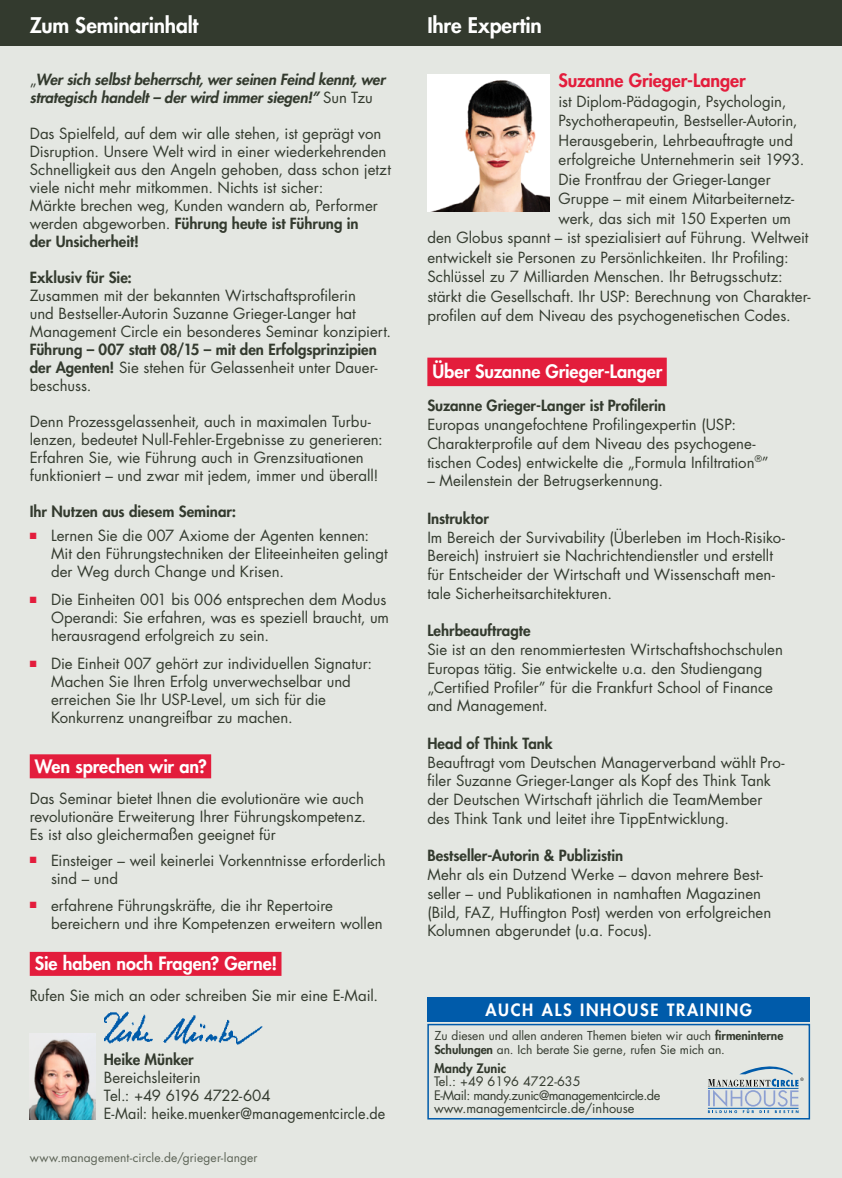
<style>
.page{position:relative;width:842px;height:1178px;background:#fff}
.page>*{position:absolute;margin:0;border:0;box-sizing:border-box;transform-origin:0 0}
.AbsatzKlappeBalkenOb{font:800 21px "Futura Std";letter-spacing:-.005em;color:#fff}
.AbsatzInhaltTextuebe{font:800 18px "Futura Std";letter-spacing:-.005em;color:#fff}
.AbsatzReferentenProf{font:800 18px "Futura Std";letter-spacing:-.005em;color:#e31d3c}
.t1{font:800 16.5px "Futura Std";letter-spacing:.1em;color:#fff}
.AbsatzInhaltText{font:15px/18px "Futura Std";color:#333a2e}
.AbsatzReferentenProf-2{font:15px "Futura Std";color:#333a2e}
.AbsatzInhaltTextBull{font:15px/18px "Futura Std";color:#333a2e}
.AbsatzInhaltText-2{font:800 15px "Futura Std";color:#333a2e}
.AbsatzInhaltText-3{font:italic 800 15px/18px "Futura Std";letter-spacing:-.01em;color:#333a2e}
.AbsatzInhouseTrainin{font:12.75px "Futura Std";color:#333a2e}
.AbsatzInhouseTrainin-2{font:12.75px "Futura Std";letter-spacing:-.03em;color:#333a2e}
.AbsatzInhouseTrainin-3{font:800 12.75px "Futura Std";color:#333a2e}
.t2{font:12px/13.5px "Futura Std";letter-spacing:-.005em;color:#333a2e}
.AbsatzProgrammFooter{font:12px "Futura Std";letter-spacing:.01em;color:#5c6356}
.s1{font-weight:400;font-style:normal}
.s2{font-weight:800}
.s3{color:#e31d3c}
</style>
<div class="page">
<div style="left:0;top:0;width:842px;height:47px;background:#333a2e"></div>
<div style="left:0;top:47px;width:842px;height:1131px;background:#e4e7e2"></div>
<div style="left:30px;top:754px;width:181px;height:24px;background:#e31d3c"></div>
<div style="left:30px;top:952px;width:251px;height:24px;background:#e31d3c"></div>
<div style="left:427px;top:358px;width:240px;height:28px;background:#e31d3c"></div>
<img style="left:427px;top:74px;width:123px;height:137px">
<div style="left:427px;top:1024px;width:383px;height:95px;border:2px solid #005baa"></div>
<div style="left:427px;top:996px;width:383px;height:25px;background:#005baa"></div>
<svg style="left:708px;top:1066px;width:96px;height:47px"></svg>
<img style="left:30px;top:1033px;width:65px;height:86px">
<img style="left:89px;top:1011px;width:174px;height:39px">
<p class="AbsatzKlappeBalkenOb" style="left:30px;top:12px;width:170px">Zum Seminarinhalt</p>
<p class="AbsatzInhaltText-3" style="left:30px;top:70px;width:357px"><span class="s1">„</span>Wer sich selbst beherrscht, wer seinen Feind kennt, wer strategisch handelt – der wird immer siegen!” <span class="s1">Sun Tzu</span></p>
<p class="AbsatzInhaltText" style="left:30px;top:124px;width:363px">Das Spielfeld, auf dem wir alle stehen, ist geprägt von Disruption. Unsere Welt wird in einer wiederkehrenden Schnelligkeit aus den Angeln gehoben, dass schon jetzt viele nicht mehr mitkommen. Nichts ist sicher:<br>Märkte brechen weg, Kunden wandern ab, Performer werden abgeworben. <span class="s2">Führung heute ist Führung in<br>der Unsicherheit!</span></p>
<p class="AbsatzInhaltText-2" style="left:30px;top:268px;width:104px">Exklusiv für Sie:</p>
<p class="AbsatzInhaltText" style="left:30px;top:286px;width:363px">Zusammen mit der bekannten Wirtschaftsprofilerin<br>und Bestseller-Autorin Suzanne Grieger-Langer hat Management Circle ein besonderes Seminar konzipiert.<br><span class="s2">Führung – 007 statt 08/15 – mit den Erfolgsprinzipien der Agenten!</span> Sie stehen für Gelassenheit unter Dauer&shy;beschuss.</p>
<p class="AbsatzInhaltText" style="left:30px;top:412px;width:355px">Denn Prozessgelassenheit, auch in maximalen Turbu&shy;lenzen, bedeutet Null-Fehler-Ergebnisse zu generieren:<br>Erfahren Sie, wie Führung auch in Grenzsituationen funktioniert – und zwar mit jedem, immer und überall!</p>
<p class="AbsatzInhaltText-2" style="left:30px;top:502px;width:208px">Ihr Nutzen aus diesem Seminar:</p>
<p class="AbsatzInhaltText" style="left:51px;top:526px;width:338px;text-indent:-21px"><span class="s3">■</span> Lernen Sie die 007 Axiome der Agenten kennen:<br>Mit den Führungstechniken der Eliteeinheiten gelingt der Weg durch Change und Krisen.</p>
<p class="AbsatzInhaltText" style="left:51px;top:590px;width:340px;text-indent:-21px"><span class="s3">■</span> Die Einheiten 001 bis 006 entsprechen dem Modus<br>Operandi: Sie erfahren, was es speziell braucht, um herausragend erfolgreich zu sein.</p>
<p class="AbsatzInhaltText" style="left:51px;top:654px;width:323px;text-indent:-21px"><span class="s3">■</span> Die Einheit 007 gehört zur individuellen Signatur:<br>Machen Sie Ihren Erfolg unverwechselbar und erreichen Sie Ihr USP-Level, um sich für die Konkurrenz unangreifbar zu machen.</p>
<p class="AbsatzInhaltTextuebe" style="left:35px;top:755px;width:173px">Wen sprechen wir an?</p>
<p class="AbsatzInhaltText" style="left:30px;top:789px;width:338px">Das Seminar bietet Ihnen die evolutionäre wie auch revolutionäre Erweiterung Ihrer Führungskompetenz.<br>Es ist also gleichermaßen geeignet für</p>
<p class="AbsatzInhaltTextBull" style="left:51px;top:852px;width:336px;text-indent:-21px"><sup>■</sup> Einsteiger – weil keinerlei Vorkenntnisse erforderlich sind – und</p>
<p class="AbsatzInhaltTextBull" style="left:51px;top:896px;width:333px;text-indent:-21px"><sup>■</sup> erfahrene Führungskräfte, die ihr Repertoire bereichern und ihre Kompetenzen erweitern wollen</p>
<p class="AbsatzInhaltTextuebe" style="left:35px;top:952px;width:244px">Sie haben noch Fragen? Gerne!</p>
<p class="AbsatzInhaltText" style="left:30px;top:987px;width:350px">Rufen Sie mich an oder schreiben Sie mir eine E-Mail.</p>
<p class="AbsatzInhaltText" style="left:104px;top:1050px;width:283px"><span class="s2">Heike Münker<br></span>Bereichsleiterin<br>Tel.: +49 6196 4722-604<br>E-Mail: heike.muenker@managementcircle.de</p>
<p class="AbsatzProgrammFooter" style="left:30px;top:1150px;width:229px">www.management-circle.de/grieger-langer</p>
<p class="AbsatzKlappeBalkenOb" style="left:427px;top:12px;width:116px">Ihre Expertin</p>
<p class="AbsatzReferentenProf" style="left:558px;top:69px;width:189px">Suzanne Grieger-Langer</p>
<p class="AbsatzReferentenProf-2" style="left:558px;top:92px;width:229px">ist Diplom-Pädagogin, Psychologin,</p>
<p class="AbsatzReferentenProf-2" style="left:558px;top:111px;width:241px">Psychotherapeutin, Bestseller-Autorin,</p>
<p class="AbsatzReferentenProf-2" style="left:558px;top:131px;width:236px">Herausgeberin, Lehrbeauftragte und</p>
<p class="AbsatzReferentenProf-2" style="left:558px;top:150px;width:247px">erfolgreiche Unternehmerin seit 1993.</p>
<p class="AbsatzReferentenProf-2" style="left:558px;top:170px;width:214px">Die Frontfrau der Grieger-Langer</p>
<p class="AbsatzReferentenProf-2" style="left:558px;top:189px;width:237px">Gruppe – mit einem Mitarbeiternetz-</p>
<p class="AbsatzReferentenProf-2" style="left:558px;top:209px;width:234px">werk, das sich mit 150 Experten um</p>
<p class="AbsatzReferentenProf-2" style="left:427px;top:228px;width:383px">den Globus spannt – ist spezialisiert auf Führung. Weltweit</p>
<p class="AbsatzReferentenProf-2" style="left:427px;top:248px;width:363px">entwickelt sie Personen zu Persönlichkeiten. Ihr Profiling:</p>
<p class="AbsatzReferentenProf-2" style="left:427px;top:267px;width:357px">Schlüssel zu 7 Milliarden Menschen. Ihr Betrugsschutz:</p>
<p class="AbsatzReferentenProf-2" style="left:427px;top:287px;width:385px">stärkt die Gesellschaft. Ihr USP: Berechnung von Charakter-</p>
<p class="AbsatzReferentenProf-2" style="left:427px;top:306px;width:365px">profilen auf dem Niveau des psychogenetischen Codes.</p>
<p class="AbsatzInhaltTextuebe" style="left:433px;top:360px;width:231px">Über Suzanne Grieger-Langer</p>
<p class="AbsatzInhaltText" style="left:427px;top:397px;width:343px;line-height:18.8px"><span class="s2">Suzanne Grieger-Langer ist Profilerin<br></span>Europas unangefochtene Profilingexpertin (USP:<br>Charakterprofile auf dem Niveau des psychogene&shy;tischen Codes) entwickelte die „Formula Infiltration<sup>®</sup>”</p>
<p class="AbsatzInhaltText" style="left:427px;top:472px;width:237px">– Meilenstein der Betrugserkennung.</p>
<p class="AbsatzInhaltText-2" style="left:427px;top:509px;width:63px">Instruktor</p>
<p class="AbsatzInhaltText" style="left:427px;top:528px;width:359px;line-height:18.8px">Im Bereich der Survivability (Überleben im Hoch-Risiko-Bereich) instruiert sie Nachrichtendienstler und erstellt für Entscheider der Wirtschaft und Wissenschaft men&shy;tale Sicherheitsarchitekturen.</p>
<p class="AbsatzInhaltText-2" style="left:427px;top:621px;width:105px">Lehrbeauftragte</p>
<p class="AbsatzInhaltText" style="left:427px;top:640px;width:357px;line-height:18.8px">Sie ist an den renommiertesten Wirtschaftshochschulen Europas tätig. Sie entwickelte u.a. den Studiengang „Certified Profiler” für die Frankfurt School of Finance and Management.</p>
<p class="AbsatzInhaltText-2" style="left:427px;top:734px;width:127px">Head of Think Tank</p>
<p class="AbsatzInhaltText" style="left:427px;top:753px;width:359px;line-height:18.8px">Beauftragt vom Deutschen Managerverband wählt Pro&shy;filer Suzanne Grieger-Langer als Kopf des Think Tank der Deutschen Wirtschaft jährlich die TeamMember des Think Tank und leitet ihre TippEntwicklung.</p>
<p class="AbsatzInhaltText-2" style="left:427px;top:846px;width:197px">Bestseller-Autorin &amp; Publizistin</p>
<p class="AbsatzInhaltText" style="left:427px;top:865px;width:345px;line-height:18.8px">Mehr als ein Dutzend Werke – davon mehrere Best&shy;seller – und Publikationen in namhaften Magazinen (Bild, FAZ, Huffington Post) werden von erfolgreichen Kolumnen abgerundet (u.a. Focus).</p>
<p class="t1" style="left:485px;top:999px;width:268px">AUCH ALS INHOUSE TRAINING</p>
<p class="t2" style="left:434px;top:1029px;width:350px">Zu diesen und allen anderen Themen bieten wir auch <span class="s2">firmeninterne<br>Schulungen</span> an. Ich berate Sie gerne, rufen Sie mich an.</p>
<p class="AbsatzInhouseTrainin-3" style="left:434px;top:1060px;width:73px">Mandy Zunic</p>
<p class="AbsatzInhouseTrainin" style="left:434px;top:1073px;width:148px">Tel.: +49 6196 4722-635</p>
<p class="AbsatzInhouseTrainin-2" style="left:434px;top:1087px;width:228px">E-Mail: mandy.zunic@managementcircle.de</p>
<p class="AbsatzInhouseTrainin" style="left:434px;top:1100px;width:202px">www.managementcircle.de/inhouse</p>
</div>
